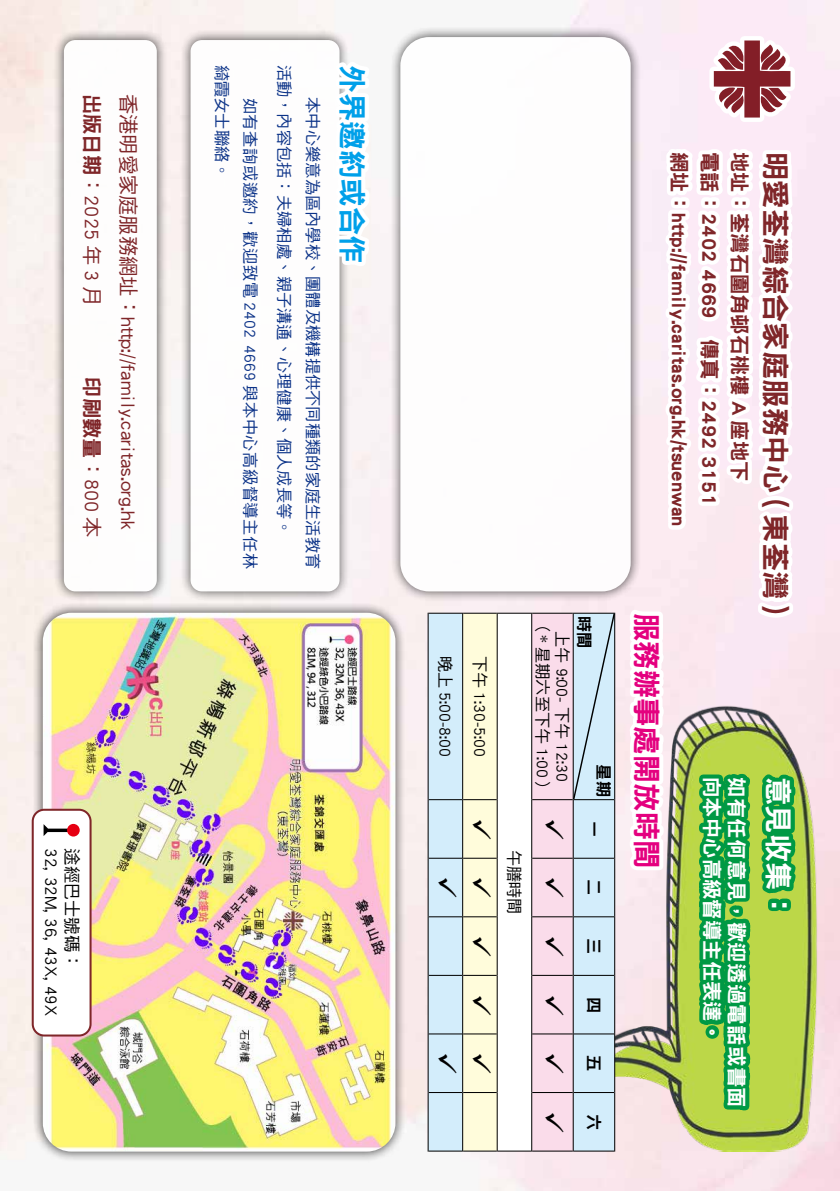
<style>
.page{position:relative;width:840px;height:1191px;background:#fff}
.page>*{position:absolute;margin:0;border:0;box-sizing:border-box;transform-origin:0 0}
.t1{font:28.4px "DF Hei Std W9";color:#7f2629}
.t2{font:28.4px "DF Hei Std W9";color:#e4007f}
.t3{font:28.4px "DF Hei Std W9";color:#00a0e9}
.t4{font:28.4px "DF Hei Std W9";color:#fff}
.t5{font:20.4px "DF Hei Std W9";letter-spacing:.015em;color:#fff}
.t6{font:20.2px "DF Hei Std W9";color:#7f2629}
.t7{font:20.2px/36.2px "DF Hei Std W5";color:#7f2629}
.t8{font:17.2px "DF Hei Std W5";color:#000}
.t9{font:16.2px "DF Hei Std W5";letter-spacing:.005em;color:#0c3388}
.t10{font:16.2px/19.4px "DF Hei Std W5";color:#000;text-align:center}
.t11{font:16.2px "DF Hei Std W5";letter-spacing:.035em;color:#0c3388}
.t12{font:16.2px "DF Hei Std W9";color:#000}
.s1{font-family:"DF Hei Std W9"}
</style>
<div class="page">
<img style="left:0;top:0;width:839px;height:1191px">
<div style="left:53px;top:29px;width:115px;height:573px;background:#000;opacity:.75"></div>
<div style="left:64px;top:40px;width:93px;height:551px;background:#fff;border-radius:11px"></div>
<div style="left:180px;top:29px;width:170px;height:573px;background:#000;opacity:.75"></div>
<div style="left:190px;top:40px;width:149px;height:551px;background:#fff;border-radius:11px"></div>
<svg style="left:339px;top:55px;width:40px;height:215px"></svg>
<div style="left:389px;top:26px;width:252px;height:576px;background:#000;opacity:.75"></div>
<div style="left:400px;top:37px;width:230px;height:554px;background:#fff;border-radius:29px"></div>
<svg style="left:708px;top:36px;width:86px;height:86px"></svg>
<div style="left:497px;top:613px;width:34px;height:538px;background:#fff"></div>
<hr style="left:497px;top:612px;width:34px;height:1px;background:#000">
<hr style="left:497px;top:1150px;width:34px;height:1px;background:#000">
<hr style="left:496px;top:612px;width:1px;height:187px;background:#000">
<hr style="left:463px;top:612px;width:33px;height:1px;background:#000">
<hr style="left:462px;top:612px;width:1px;height:187px;background:#000">
<hr style="left:428px;top:612px;width:34px;height:1px;background:#000">
<hr style="left:427px;top:612px;width:1px;height:187px;background:#000">
<hr style="left:427px;top:799px;width:1px;height:59px;background:#000">
<hr style="left:427px;top:858px;width:1px;height:58px;background:#000">
<hr style="left:427px;top:916px;width:1px;height:59px;background:#000">
<hr style="left:427px;top:975px;width:1px;height:59px;background:#000">
<hr style="left:427px;top:1034px;width:1px;height:58px;background:#000">
<hr style="left:427px;top:1092px;width:1px;height:59px;background:#000">
<div style="left:32px;top:602px;width:374px;height:560px;background:#000;opacity:.75"></div>
<img style="left:43px;top:612px;width:352px;height:539px">
<div style="left:33px;top:809px;width:57px;height:226px;background:#fff;border-radius:11px"></div>
<div style="left:32px;top:808px;width:59px;height:228px;border:2px solid #7f2629;border-radius:11px"></div>
<svg style="left:44px;top:824px;width:27px;height:12px"></svg>
<div style="left:67px;top:824px;width:13px;height:12px;background:#e60012;border-radius:50%"></div>
<svg style="left:531px;top:135px;width:295px;height:1016px"></svg>
<svg style="left:428px;top:613px;width:69px;height:538px;background:#dfeae1"></svg>
<p class="t7" style="left:147px;top:377px;width:162px;text-indent:-284px;rotate:90deg">香港明愛家庭服務網址：http://family.caritas.org.hk<span class="s1">印刷數量</span>：800 本</p>
<p class="t7" style="left:111px;top:94px;width:214px;rotate:90deg"><span class="s1">出版日期</span>：2025 年 3 月</p>
<p class="t8" style="left:60px;top:848px;width:169px;rotate:90deg">32, 32M, 36, 43X, 49X</p>
<p class="t8" style="left:81px;top:848px;width:122px;rotate:90deg">途經巴士號碼：</p>
<p class="t9" style="left:230px;top:65px;width:115px;rotate:90deg">綺霞女士聯絡。</p>
<p class="t11" style="left:259px;top:65px;width:506px;rotate:90deg">　　如有查詢或邀約，歡迎致電 2402 4669 與本中心高級督導主任林</p>
<p class="t9" style="left:293px;top:65px;width:472px;rotate:90deg">活動，內容包括：夫婦相處、親子溝通、心理健康、個人成長等。</p>
<p class="t9" style="left:321px;top:65px;width:506px;rotate:90deg">　　本中心樂意為區內學校、團體及機構提供不同種類的家庭生活教育</p>
<h1 class="t3" style="left:367px;top:65px;width:200px;rotate:90deg">外界邀約或合作</h1>
<p class="t10" style="left:497px;top:656px;width:103px;line-height:34.4px;text-align:left;rotate:90deg">下午 1:30-5:00晚上 5:00-8:00</p>
<p class="t10" style="left:524px;top:849px;width:66px;rotate:90deg">午膳時間</p>
<p class="t12" style="left:592px;top:616px;width:34px;rotate:90deg">時間</p>
<p class="t10" style="left:572px;top:619px;width:177px;rotate:90deg">上午 9:00- 下午 12:30（* 星期六至下午 1:00）</p>
<p class="t12" style="left:612px;top:764px;width:34px;rotate:90deg">星期</p>
<p class="t12" style="left:602px;top:821px;width:18px;rotate:90deg">一</p>
<p class="t12" style="left:602px;top:879px;width:18px;rotate:90deg">二</p>
<p class="t12" style="left:602px;top:938px;width:18px;rotate:90deg">三</p>
<p class="t12" style="left:602px;top:996px;width:18px;rotate:90deg">四</p>
<p class="t12" style="left:602px;top:1055px;width:18px;rotate:90deg">五</p>
<p class="t12" style="left:602px;top:1113px;width:18px;rotate:90deg">六</p>
<h1 class="t2" style="left:661px;top:612px;width:257px;rotate:90deg">服務辦事處開放時間</h1>
<p class="t6" style="left:690px;top:152px;width:376px;rotate:90deg">網址：http://family.caritas.org.hk/tsuenwan</p>
<p class="t6" style="left:720px;top:152px;width:355px;rotate:90deg">電話：2402 4669　傳真：2492 3151</p>
<p class="t6" style="left:750px;top:152px;width:330px;rotate:90deg">地址：荃灣石圍角邨石桃樓 A 座地下</p>
<h1 class="t1" style="left:790px;top:152px;width:477px;rotate:90deg">明愛荃灣綜合家庭服務中心（東荃灣）</h1>
<p class="t5" style="left:723px;top:777px;width:267px;rotate:90deg">向本中心高級督導主任表達。</p>
<p class="t5" style="left:747px;top:777px;width:332px;rotate:90deg">如有任何意見，歡迎透過電話或書面</p>
<h1 class="t4" style="left:793px;top:777px;width:143px;rotate:90deg">意見收集：</h1>
</div>
